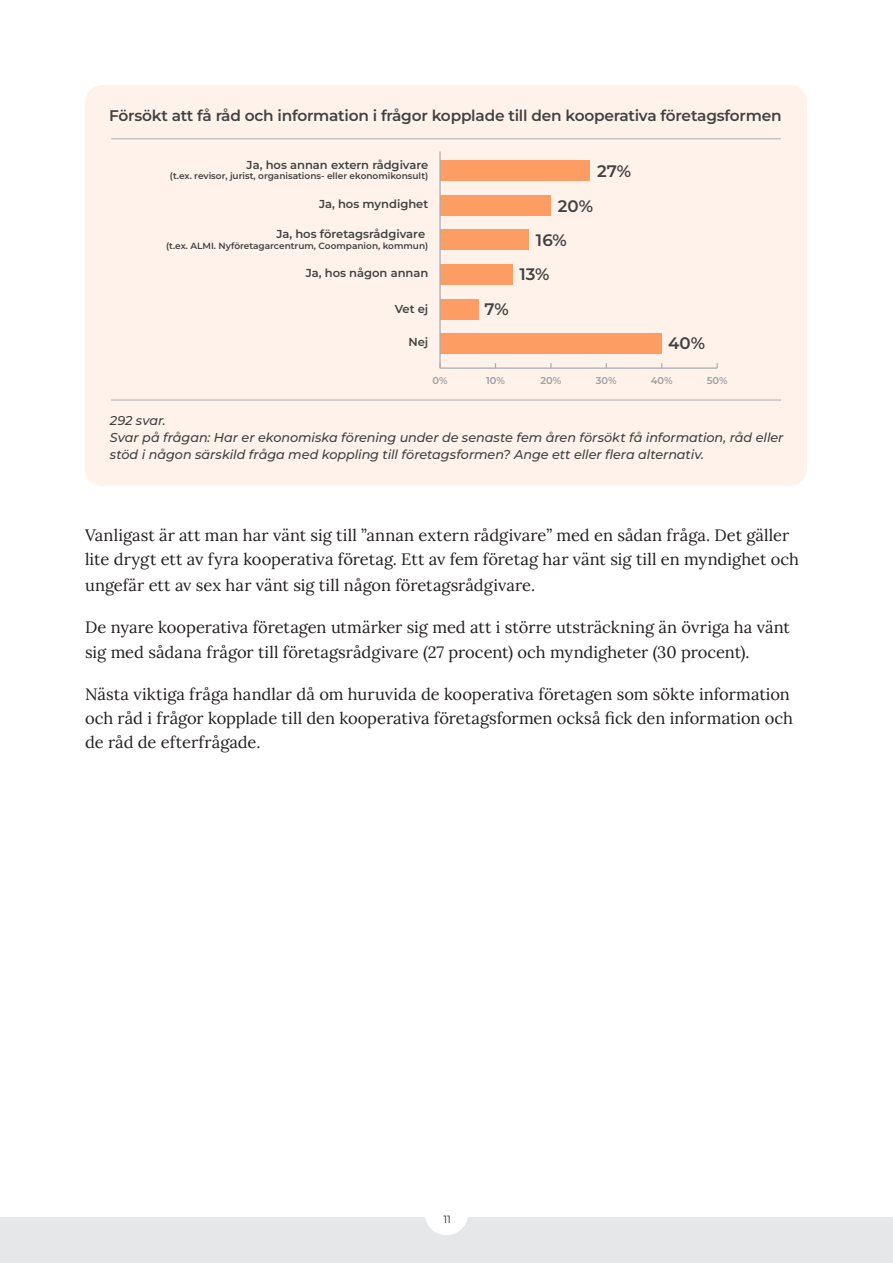
<style>
.page{position:relative;width:893px;height:1263px;background:#fff}
.page>*{position:absolute;margin:0;border:0;box-sizing:border-box;transform-origin:0 0}
.t1{font:600 16.65px "Montserrat";color:#424242}
.t2{font:16.5px/24px "Lora";color:#231f20}
.t3{font:600 15.3px "Montserrat";letter-spacing:-.015em;color:#424242}
.t4{font:italic 500 12.75px/16.6px "Montserrat";letter-spacing:-.005em;color:#424242}
.t5{font:600 11.55px "Montserrat";color:#424242}
.t6{font:10.5px "Montserrat Alternates";color:#231f20}
.t7{font:600 9.9px "Montserrat";color:#9e9e9e}
.t8{font:600 9px "Montserrat";color:#424242}
</style>
<div class="page">
<div style="left:0;top:1217px;width:893px;height:46px;background:#e6e7e9"></div>
<div style="left:85px;top:85px;width:722px;height:401px;background:#fff2ea;border-radius:17px"></div>
<hr style="left:111px;top:138px;width:670px;height:1px;background:#acadb1">
<hr style="left:111px;top:400px;width:670px;height:1px;background:#acadb1">
<hr style="left:440px;top:367px;width:277px;height:2px;background:#acadb1">
<div style="left:440px;top:299px;width:39px;height:20px;background:#fd9c63"></div>
<div style="left:440px;top:264px;width:72px;height:21px;background:#fd9c63"></div>
<div style="left:440px;top:230px;width:89px;height:20px;background:#fd9c63"></div>
<div style="left:440px;top:195px;width:111px;height:20px;background:#fd9c63"></div>
<div style="left:440px;top:161px;width:150px;height:20px;background:#fd9c63"></div>
<div style="left:440px;top:333px;width:222px;height:21px;background:#fd9c63"></div>
<hr style="left:439px;top:152px;width:2px;height:216px;background:#acadb1">
<p class="t3" style="left:109px;top:105px;width:674px">Försökt att få råd och information i frågor kopplade till den kooperativa företagsformen</p>
<p class="t5" style="left:247px;top:156px;width:183px">Ja, hos annan extern rådgivare</p>
<p class="t8" style="left:170px;top:170px;width:260px">(t.ex. revisor, jurist, organisations- eller ekonomikonsult)</p>
<p class="t5" style="left:319px;top:196px;width:111px">Ja, hos myndighet</p>
<p class="t5" style="left:276px;top:225px;width:150px">Ja, hos företagsrådgivare</p>
<p class="t8" style="left:166px;top:239px;width:264px">(t.ex. ALMI. Nyföretagarcentrum, Coompanion, kommun)</p>
<p class="t5" style="left:306px;top:265px;width:124px">Ja, hos någon annan</p>
<p class="t5" style="left:395px;top:301px;width:35px">Vet ej</p>
<p class="t5" style="left:408px;top:334px;width:21px">Nej</p>
<p class="t1" style="left:668px;top:332px;width:38px">40%</p>
<p class="t1" style="left:597px;top:159px;width:36px">27%</p>
<p class="t1" style="left:558px;top:194px;width:37px">20%</p>
<p class="t1" style="left:536px;top:228px;width:32px">16%</p>
<p class="t1" style="left:519px;top:262px;width:32px">13%</p>
<p class="t1" style="left:484px;top:298px;width:26px">7%</p>
<p class="t7" style="left:432px;top:373px;width:17px">0%</p>
<p class="t7" style="left:486px;top:373px;width:20px">10%</p>
<p class="t7" style="left:540px;top:373px;width:22px">20%</p>
<p class="t7" style="left:596px;top:373px;width:22px">30%</p>
<p class="t7" style="left:651px;top:373px;width:23px">40%</p>
<p class="t7" style="left:707px;top:373px;width:22px">50%</p>
<p class="t4" style="left:110px;top:412px;width:675px">292 svar.<br>Svar på frågan: Har er ekonomiska förening under de senaste fem åren försökt få information, råd eller stöd i någon särskild fråga med koppling till företagsformen? Ange ett eller flera alternativ.</p>
<p class="t2" style="left:85px;top:522px;width:715px">Vanligast är att man har vänt sig till ”annan extern rådgivare” med en sådan fråga. Det gäller lite drygt ett av fyra kooperativa företag. Ett av fem företag har vänt sig till en myndighet och</p>
<p class="t2" style="left:85px;top:572px;width:452px">ungefär ett av sex har vänt sig till någon företagsrådgivare.</p>
<p class="t2" style="left:85px;top:613px;width:706px;line-height:25.5px">De nyare kooperativa företagen utmärker sig med att i större utsträckning än övriga ha vänt sig med sådana frågor till företagsrådgivare (27 procent) och myndigheter (30 procent).</p>
<p class="t2" style="left:85px;top:681px;width:710px">Nästa viktiga fråga handlar då om huruvida de kooperativa företagen som sökte information och råd i frågor kopplade till den kooperativa företagsformen också fick den information och de råd de efterfrågade.</p>
<p class="t6" style="left:443px;top:1212px;width:9px">11</p>
</div>
